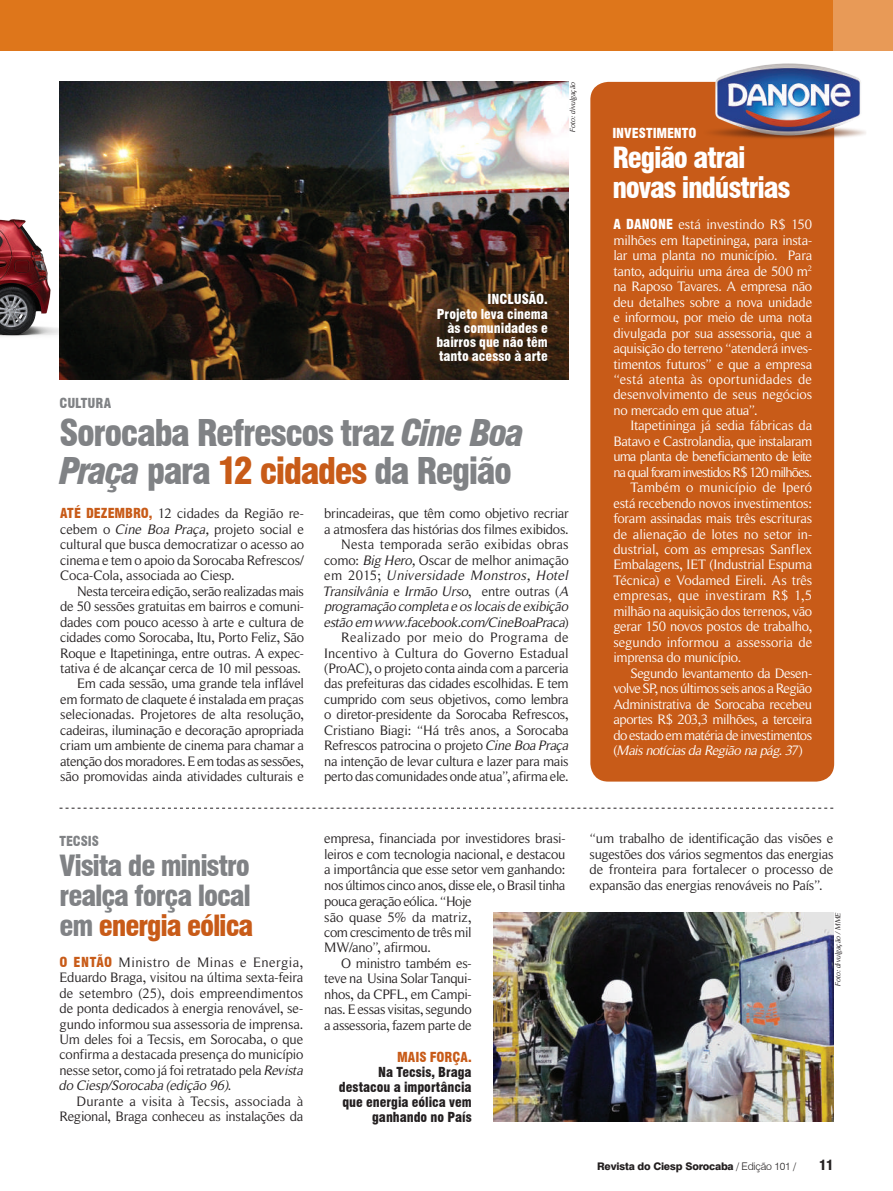
<style>
.page{position:relative;width:893px;height:1191px;background:#fff}
.page>*{position:absolute;margin:0;border:0;box-sizing:border-box;transform-origin:0 0}
.t1{font:900 condensed 36px/37.5px "Swiss 721 BT";letter-spacing:-.04em;color:#808285}
.t2{font:900 condensed 28.5px/30px "Swiss 721 BT";letter-spacing:-.04em;color:#808285;text-align:justify}
.t3{font:900 condensed 28.5px/30px "Swiss 721 BT";letter-spacing:-.04em;color:#fff}
.t4{font:13.95px/15.5px "Roman Serif";letter-spacing:-.02em;color:#231f20;text-align:justify}
.t5{font:13.95px/15.5px "Roman Serif";letter-spacing:-.025em;color:#fff;text-align:justify}
.t6{font:13.95px "Roman Serif";color:#fff}
.t7{font:13.95px "Roman Serif";letter-spacing:-.065em;color:#fff}
.t8{font:13.95px "Roman Serif";letter-spacing:-.045em;color:#fff}
.t9{font:13.95px "Roman Serif";letter-spacing:-.05em;color:#fff}
.t10{font:italic 13.95px "Roman Serif";letter-spacing:-.04em;color:#fff}
.t11{font:13.95px "Roman Serif";letter-spacing:-.005em;color:#fff}
.t12{font:13.95px "Roman Serif";letter-spacing:.015em;color:#fff}
.t13{font:13.95px "Roman Serif";letter-spacing:.005em;color:#fff}
.t14{font:900 condensed 13.5px/14.2px "Swiss 721 BT";color:#fff;text-align:right}
.t15{font:900 condensed 13.5px/15px "Swiss 721 BT";color:#231f20;text-align:right}
.t16{font:900 condensed 13.5px "Swiss 721 BT";letter-spacing:-.01em;color:#808285}
.t17{font:900 condensed 13.5px "Swiss 721 BT";letter-spacing:-.005em;color:#c85b18}
.t18{font:800 10.5px "Swiss 721 BT";letter-spacing:-.02em;color:#231f20}
.t19{font:italic 7.5px "Roman Serif";color:#231f20}
.s1{font-style:italic}
.s2{color:#c85b18}
.s3{font-family:"Swiss 721 BT";font-weight:900;font-stretch:condensed;font-size:13.5px;color:#c85b18}
.s4{font-family:"Swiss 721 BT";font-weight:900;font-stretch:condensed;font-size:13.5px}
.s5{font-style:normal}
.s6{font-weight:300}
</style>
<div class="page">
<div style="left:0;top:0;width:833px;height:51px;background:#de761b"></div>
<div style="left:833px;top:0;width:60px;height:51px;background:#e89a57"></div>
<img style="left:0;top:81px;width:92px;height:299px">
<div style="left:590px;top:82px;width:244px;height:699px;background:#c85b18;border-radius:18px"></div>
<img style="left:60px;top:82px;width:508px;height:297px">
<img style="left:493px;top:912px;width:340px;height:209px">
<svg style="left:60px;top:808px;width:773px;height:1px"></svg>
<img style="left:679px;top:63px;width:187px;height:104px">
<p class="t19" style="left:568px;top:131px;width:51px;rotate:-90deg">Foto: divulgação</p>
<p class="t14" style="left:436px;top:292px;width:113px">INCLUSÃO.<br>Projeto leva cinema às comunidades e bairros que não têm tanto acesso à arte</p>
<p class="t16" style="left:60px;top:395px;width:53px">CULTURA</p>
<h1 class="t1" style="left:60px;top:414px;width:466px">Sorocaba Refrescos traz <span class="s1">Cine Boa<br>Praça</span> para <span class="s2">12 cidades</span> da Região</h1>
<p class="t4" style="left:60px;top:506px;width:245px"><span class="s3">ATÉ DEZEMBRO,</span> 12 cidades da Região re&shy;cebem o <span class="s1">Cine Boa Praça,</span> projeto social e cultural que busca democratizar o acesso ao cinema e tem o apoio da Sorocaba Refrescos/ Coca-Cola, associada ao Ciesp.</p>
<p class="t4" style="left:60px;top:583px;width:245px;text-align:right">Nesta terceira edição, serão realizadas mais de 50 sessões gratuitas em bairros e comuni&shy;dades com pouco acesso à arte e cultura de cidades como Sorocaba, Itu, Porto Feliz, São Roque e Itapetininga, entre outras. A expec&shy;tativa é de alcançar cerca de 10 mil pessoas.<br>Em cada sessão, uma grande tela inflável em formato de claquete é instalada em praças selecionadas. Projetores de alta resolução, cadeiras, iluminação e decoração apropriada criam um ambiente de cinema para chamar a atenção dos moradores. E em todas as sessões, são promovidas ainda atividades culturais e</p>
<p class="t4" style="left:324px;top:506px;width:246px;text-align:right">brincadeiras, que têm como objetivo recriar a atmosfera das histórias dos filmes exibidos.<br>Nesta temporada serão exibidas obras como: <span class="s1">Big Hero,</span> Oscar de melhor animação em 2015; <span class="s1">Universidade Monstros, Hotel Transilvânia</span> e <span class="s1">Irmão Urso</span>, entre outras (<span class="s1">A programação completa e os locais de exibição estão em www.facebook.com/CineBoaPraca</span>)<br>Realizado por meio do Programa de Incentivo à Cultura do Governo Estadual (ProAC), o projeto conta ainda com a parceria das prefeituras das cidades escolhidas. E tem cumprido com seus objetivos, como lembra o diretor-presidente da Sorocaba Refrescos, Cristiano Biagi: “Há três anos, a Sorocaba Refrescos patrocina o projeto <span class="s1">Cine Boa Praça </span>na intenção de levar cultura e lazer para mais perto das comunidades onde atua”, afirma ele.</p>
<p class="t14" style="left:612px;top:126px;width:86px">INVESTIMENTO</p>
<h2 class="t3" style="left:612px;top:142px;width:179px">Região atrai novas indústrias</h2>
<p class="t5" style="left:613px;top:217px;width:200px"><span class="s4">A DANONE</span> está investindo R$ 150 milhões em Itapetininga, para insta&shy;lar uma planta no município. Para tanto, adquiriu uma área de 500 m<sup>2 </sup>na Raposo Tavares. A empresa não deu detalhes sobre a nova unidade e informou, por meio de uma nota divulgada por sua assessoria, que a aquisição do terreno “atenderá inves&shy;timentos futuros” e que a empresa “está atenta às oportunidades de desenvolvimento de seus negócios no mercado em que atua”.</p>
<p class="t5" style="left:630px;top:418px;width:183px">Itapetininga já sedia fábricas da</p>
<p class="t5" style="left:613px;top:433px;width:200px">Batavo e Castrolandia, que instalaram</p>
<p class="t9" style="left:613px;top:448px;width:200px">uma planta de beneficiamento de leite</p>
<p class="t7" style="left:613px;top:464px;width:200px">na qual foram investidos R$ 120 milhões.</p>
<p class="t13" style="left:630px;top:479px;width:183px">Também o município de Iperó</p>
<p class="t5" style="left:613px;top:495px;width:200px">está recebendo novos investimentos:</p>
<p class="t5" style="left:613px;top:510px;width:200px">foram assinadas mais três escrituras</p>
<p class="t6" style="left:613px;top:526px;width:200px">de alienação de lotes no setor in-</p>
<p class="t11" style="left:613px;top:541px;width:200px">dustrial, com as empresas Sanflex</p>
<p class="t5" style="left:613px;top:557px;width:200px">Embalagens, IET (Industrial Espuma</p>
<p class="t5" style="left:613px;top:572px;width:200px">Técnica) e Vodamed Eireli. As três</p>
<p class="t12" style="left:613px;top:587px;width:200px">empresas, que investiram R$ 1,5</p>
<p class="t5" style="left:613px;top:603px;width:200px">milhão na aquisição dos terrenos, vão</p>
<p class="t5" style="left:613px;top:619px;width:200px">gerar 150 novos postos de trabalho,</p>
<p class="t6" style="left:613px;top:634px;width:200px">segundo informou a assessoria de</p>
<p class="t5" style="left:613px;top:649px;width:129px">imprensa do município.</p>
<p class="t5" style="left:630px;top:665px;width:183px">Segundo levantamento da Desen-</p>
<p class="t8" style="left:613px;top:680px;width:200px">volve SP, nos últimos seis anos a Região</p>
<p class="t5" style="left:613px;top:696px;width:200px">Administrativa de Sorocaba recebeu</p>
<p class="t5" style="left:613px;top:711px;width:200px">aportes R$ 203,3 milhões, a terceira</p>
<p class="t5" style="left:613px;top:727px;width:200px">do estado em matéria de investimentos</p>
<p class="t10" style="left:613px;top:742px;width:191px"><span class="s5">(</span>Mais notícias da Região na pág. 37<span class="s5">)</span></p>
<p class="t16" style="left:60px;top:832px;width:41px">TECSIS</p>
<h2 class="t2" style="left:60px;top:850px;width:195px">Visita de ministro realça força local em <span class="s2">energia eólica</span></h2>
<p class="t4" style="left:60px;top:954px;width:245px"><span class="s3">O ENTÃO</span> Ministro de Minas e Energia, Eduardo Braga, visitou na última sexta-feira de setembro (25), dois empreendimentos de ponta dedicados à energia renovável, se&shy;gundo informou sua assessoria de imprensa.<br>Um deles foi a Tecsis, em Sorocaba, o que confirma a destacada presença do município nesse setor, como já foi retratado pela <span class="s1">Revista do Ciesp/Sorocaba (edição 96)</span>.</p>
<p class="t4" style="left:60px;top:1093px;width:245px;text-align:right">Durante a visita à Tecsis, associada à<br>Regional, Braga conheceu as instalações da</p>
<p class="t4" style="left:324px;top:830px;width:243px">empresa, financiada por investidores brasi&shy;leiros e com tecnologia nacional, e destacou a importância que esse setor vem ganhando: nos últimos cinco anos, disse ele, o Brasil tinha</p>
<p class="t4" style="left:324px;top:893px;width:149px">pouca geração eólica. “Hoje são quase 5% da matriz, com crescimento de três mil MW/ano”, afirmou.</p>
<p class="t4" style="left:324px;top:955px;width:149px;text-indent:17px">O ministro também es&shy;teve na Usina Solar Tanqui&shy;nhos, da CPFL, em Campi&shy;nas. E essas visitas, segundo a assessoria, fazem parte de</p>
<p class="t17" style="left:397px;top:1048px;width:76px">MAIS FORÇA.</p>
<p class="t15" style="left:339px;top:1064px;width:134px">Na Tecsis, Braga destacou a importância que energia eólica vem ganhando no País</p>
<p class="t4" style="left:590px;top:830px;width:245px">“um trabalho de identificação das visões e sugestões dos vários segmentos das energias de fronteira para fortalecer o processo de expansão das energias renováveis no País”.</p>
<p class="t19" style="left:833px;top:985px;width:75px;rotate:-90deg">Foto: divulgação / MME</p>
<p class="t18" style="left:597px;top:1160px;width:201px">Revista do Ciesp Sorocaba <span class="s6">/ Edição 101 /</span></p>
<p class="t15" style="left:819px;top:1158px;width:16px">11</p>
</div>
